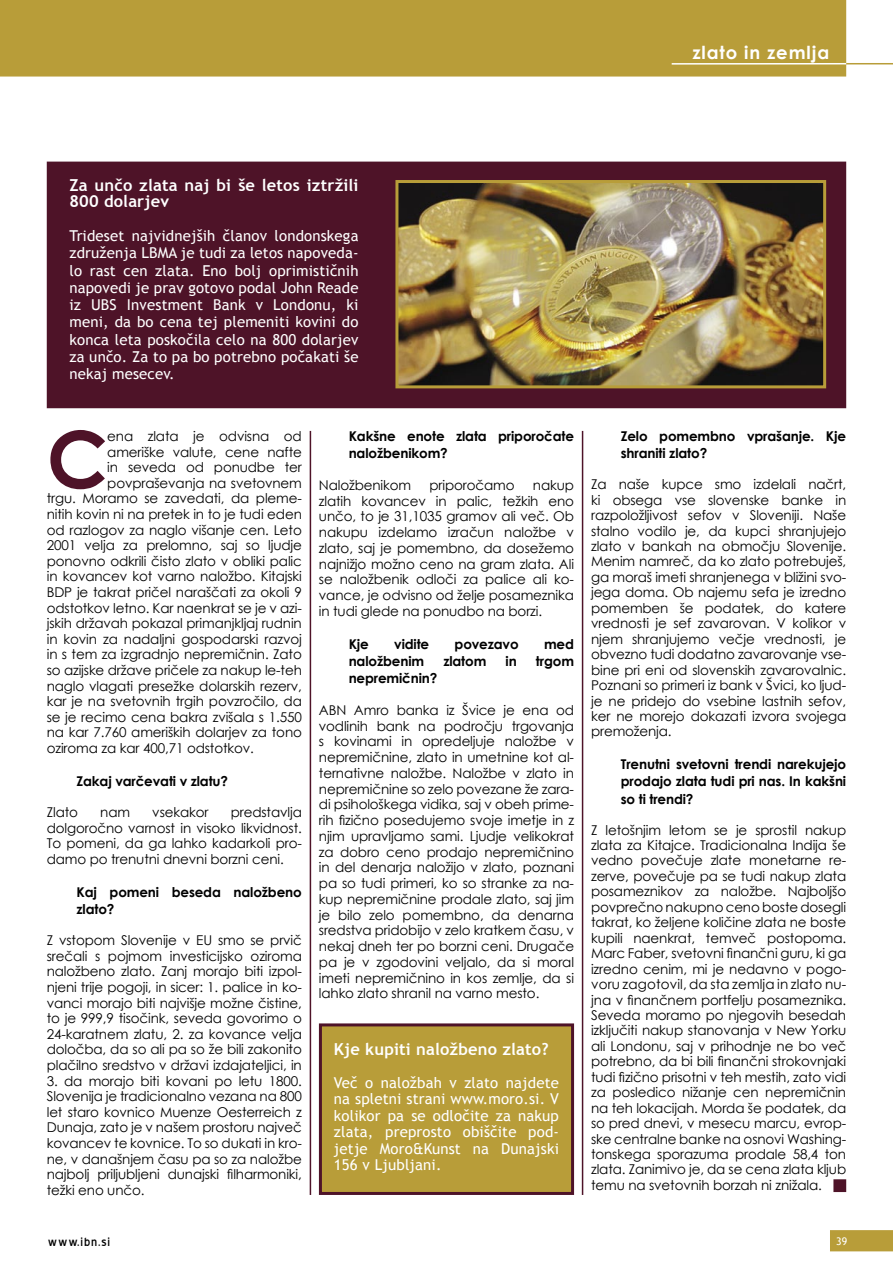
<style>
.page{position:relative;width:893px;height:1263px;background:#fff}
.page>*{position:absolute;margin:0;border:0;box-sizing:border-box;transform-origin:0 0}
.t1{font:700 78.6px "Century Gothic";color:#4e1328}
.t2{font:700 18px "Century Gothic";letter-spacing:.05em;color:#fff}
.t3{font:700 16.5px/16.5px "Trebuchet MS";letter-spacing:.01em;color:#fff}
.t4{font:15px/17.2px "Trebuchet MS";letter-spacing:.01em;color:#fff;text-align:justify}
.t5{font:15px "Blue Highway";letter-spacing:.06em;color:#000}
.t6{font:13.5px/15.5px "Century Gothic";letter-spacing:-.01em;color:#000;text-align:justify}
.t7{font:700 13.5px/17.2px "Century Gothic";letter-spacing:-.01em;color:#000}
.t8{font:10.5px "Trebuchet MS";color:#fff}
</style>
<div class="page">
<div style="left:0;top:0;width:846px;height:77px;background:#b89d39"></div>
<hr style="left:723px;top:63px;width:170px;height:1px;background:#b89d39">
<hr style="left:672px;top:63px;width:174px;height:2px;background:#fff">
<svg style="left:830px;top:1230px;width:63px;height:21px"></svg>
<hr style="left:310px;top:431px;width:1px;height:764px;background:#4e1328">
<hr style="left:582px;top:431px;width:1px;height:764px;background:#4e1328">
<div style="left:834px;top:1180px;width:11px;height:11px;background:#4e1328"></div>
<div style="left:833px;top:1179px;width:13px;height:13px;border:2px solid #4e1328"></div>
<div style="left:48px;top:163px;width:797px;height:244px;background:#4e1328"></div>
<div style="left:47px;top:162px;width:799px;height:246px;border:3px solid #4e1328"></div>
<div style="left:320px;top:1025px;width:253px;height:168px;background:#b89d39"></div>
<div style="left:319px;top:1023px;width:255px;height:172px;border:3px solid #4e1328"></div>
<img style="left:399px;top:184px;width:423px;height:200px">
<div style="left:395px;top:180px;width:431px;height:208px;border:3px solid #b89d39"></div>
<p class="t2" style="left:692px;top:39px;width:138px">zlato in zemlja</p>
<p class="t3" style="left:69px;top:177px;width:291px">Za unčo zlata naj bi še letos iztržili<br>800 dolarjev</p>
<p class="t4" style="left:69px;top:227px;width:291px">Trideset najvidnejših članov londonskega združenja LBMA je tudi za letos napoveda&shy;lo rast cen zlata. Eno bolj oprimističnih napovedi je prav gotovo podal John Reade iz UBS Investment Bank v Londonu, ki meni, da bo cena tej plemeniti kovini do konca leta poskočila celo na 800 dolarjev za unčo. Za to pa bo potrebno počakati še nekaj mesecev.</p>
<p class="t1" style="left:47px;top:400px;width:63px">C</p>
<p class="t6" style="left:107px;top:428px;width:196px">ena zlata je odvisna od</p>
<p class="t6" style="left:107px;top:444px;width:196px">ameriške valute, cene nafte</p>
<p class="t6" style="left:107px;top:459px;width:196px">in seveda od ponudbe ter</p>
<p class="t6" style="left:107px;top:475px;width:196px">povpraševanja na svetovnem</p>
<p class="t6" style="left:47px;top:491px;width:257px">trgu. Moramo se zavedati, da pleme-</p>
<p class="t6" style="left:47px;top:506px;width:257px">nitih kovin ni na pretek in to je tudi eden</p>
<p class="t6" style="left:47px;top:522px;width:257px">od razlogov za naglo višanje cen. Leto</p>
<p class="t6" style="left:47px;top:537px;width:257px">2001 velja za prelomno, saj so ljudje</p>
<p class="t6" style="left:47px;top:553px;width:257px">ponovno odkrili čisto zlato v obliki palic</p>
<p class="t6" style="left:47px;top:569px;width:257px">in kovancev kot varno naložbo. Kitajski</p>
<p class="t6" style="left:47px;top:584px;width:257px">BDP je takrat pričel naraščati za okoli 9</p>
<p class="t6" style="left:47px;top:600px;width:257px">odstotkov letno. Kar naenkrat se je v azi-</p>
<p class="t6" style="left:47px;top:615px;width:257px">jskih državah pokazal primanjkljaj rudnin</p>
<p class="t6" style="left:47px;top:631px;width:257px">in kovin za nadaljni gospodarski razvoj</p>
<p class="t6" style="left:47px;top:647px;width:257px">in s tem za izgradnjo nepremičnin. Zato</p>
<p class="t6" style="left:47px;top:662px;width:257px">so azijske države pričele za nakup le-teh</p>
<p class="t6" style="left:47px;top:678px;width:257px">naglo vlagati presežke dolarskih rezerv,</p>
<p class="t6" style="left:47px;top:693px;width:257px">kar je na svetovnih trgih povzročilo, da</p>
<p class="t6" style="left:47px;top:709px;width:257px">se je recimo cena bakra zvišala s 1.550</p>
<p class="t6" style="left:47px;top:725px;width:257px">na kar 7.760 ameriških dolarjev za tono</p>
<p class="t6" style="left:47px;top:740px;width:209px">oziroma za kar 400,71 odstotkov.</p>
<p class="t7" style="left:77px;top:772px;width:153px">Zakaj varčevati v zlatu?</p>
<p class="t6" style="left:47px;top:804px;width:33px">Zlato</p>
<p class="t6" style="left:100px;top:804px;width:31px">nam</p>
<p class="t6" style="left:152px;top:804px;width:58px">vsekakor</p>
<p class="t6" style="left:47px;top:804px;width:257px;text-indent:184px">predstavlja dolgoročno varnost in visoko likvidnost.<br>To pomeni, da ga lahko kadarkoli pro&shy;damo po trenutni dnevni borzni ceni.</p>
<p class="t7" style="left:77px;top:883px;width:227px">Kaj pomeni beseda naložbeno zlato?</p>
<p class="t6" style="left:47px;top:932px;width:257px">Z vstopom Slovenije v EU smo se prvič srečali s pojmom investicijsko oziroma naložbeno zlato. Zanj morajo biti izpol&shy;njeni trije pogoji, in sicer: 1. palice in ko&shy;vanci morajo biti najvišje možne čistine, to je 999,9 tisočink, seveda govorimo o 24-karatnem zlatu, 2. za kovance velja določba, da so ali pa so že bili zakonito plačilno sredstvo v državi izdajateljici, in</p>
<p class="t6" style="left:47px;top:1073px;width:257px">3. da morajo biti kovani po letu 1800.<br>Slovenija je tradicionalno vezana na 800 let staro kovnico Muenze Oesterreich z Dunaja, zato je v našem prostoru največ kovancev te kovnice. To so dukati in kro&shy;ne, v današnjem času pa so za naložbe najbolj priljubljeni dunajski filharmoniki, težki eno unčo.</p>
<p class="t7" style="left:349px;top:427px;width:227px">Kakšne enote zlata priporočate naložbenikom?</p>
<p class="t6" style="left:319px;top:477px;width:94px">Naložbenikom</p>
<p class="t6" style="left:429px;top:477px;width:87px">priporočamo</p>
<p class="t6" style="left:319px;top:477px;width:257px;text-indent:214px">nakup zlatih kovancev in palic, težkih eno unčo, to je 31,1035 gramov ali več. Ob nakupu izdelamo izračun naložbe v zlato, saj je pomembno, da dosežemo najnižjo možno ceno na gram zlata. Ali se naložbenik odloči za palice ali ko&shy;vance, je odvisno od želje posameznika in tudi glede na ponudbo na borzi.</p>
<p class="t7" style="left:349px;top:635px;width:22px">Kje</p>
<p class="t7" style="left:394px;top:635px;width:36px">vidite</p>
<p class="t7" style="left:455px;top:635px;width:66px">povezavo</p>
<p class="t7" style="left:544px;top:635px;width:31px">med</p>
<p class="t7" style="left:349px;top:652px;width:77px">naložbenim</p>
<p class="t7" style="left:443px;top:652px;width:45px">zlatom</p>
<p class="t7" style="left:506px;top:652px;width:13px">in</p>
<p class="t7" style="left:536px;top:652px;width:40px">trgom</p>
<p class="t7" style="left:349px;top:669px;width:90px">nepremičnin?</p>
<p class="t6" style="left:319px;top:702px;width:257px">ABN Amro banka iz Švice je ena od vodlinih bank na področju trgovanja s kovinami in opredeljuje naložbe v nepremičnine, zlato in umetnine kot al&shy;ternativne naložbe. Naložbe v zlato in nepremičnine so zelo povezane že zara&shy;di psihološkega vidika, saj v obeh prime&shy;rih fizično posedujemo svoje imetje in z njim upravljamo sami. Ljudje velikokrat za dobro ceno prodajo nepremičnino in del denarja naložijo v zlato, poznani pa so tudi primeri, ko so stranke za na&shy;kup nepremičnine prodale zlato, saj jim je bilo zelo pomembno, da denarna sredstva pridobijo v zelo kratkem času, v nekaj dneh ter po borzni ceni. Drugače pa je v zgodovini veljalo, da si moral imeti nepremičnino in kos zemlje, da si lahko zlato shranil na varno mesto.</p>
<p class="t3" style="left:334px;top:1040px;width:216px">Kje kupiti naložbeno zlato?</p>
<p class="t4" style="left:334px;top:1074px;width:227px;line-height:16.5px">Več o naložbah v zlato najdete na spletni strani www.moro.si. V kolikor pa se odločite za nakup zlata, preprosto obiščite pod&shy;jetje Moro&amp;Kunst na Dunajski 156 v Ljubljani.</p>
<p class="t7" style="left:621px;top:427px;width:227px">Zelo pomembno vprašanje. Kje shraniti zlato?</p>
<p class="t6" style="left:591px;top:476px;width:257px">Za naše kupce smo izdelali načrt, ki obsega vse slovenske banke in razpoložljivost sefov v Sloveniji. Naše stalno vodilo je, da kupci shranjujejo zlato v bankah na območju Slovenije.<br>Menim namreč, da ko zlato potrebuješ, ga moraš imeti shranjenega v bližini svo&shy;jega doma. Ob najemu sefa je izredno pomemben še podatek, do katere vrednosti je sef zavarovan. V kolikor v njem shranjujemo večje vrednosti, je obvezno tudi dodatno zavarovanje vse&shy;bine pri eni od slovenskih zavarovalnic.<br>Poznani so primeri iz bank v Švici, ko ljud&shy;je ne pridejo do vsebine lastnih sefov, ker ne morejo dokazati izvora svojega premoženja.</p>
<p class="t7" style="left:621px;top:755px;width:227px;text-align:justify">Trenutni svetovni trendi narekujejo prodajo zlata tudi pri nas. In kakšni so ti trendi?</p>
<p class="t6" style="left:591px;top:822px;width:257px">Z letošnjim letom se je sprostil nakup zlata za Kitajce. Tradicionalna Indija še vedno povečuje zlate monetarne re&shy;zerve, povečuje pa se tudi nakup zlata posameznikov za naložbe. Najboljšo povprečno nakupno ceno boste dosegli takrat, ko željene količine zlata ne boste kupili naenkrat, temveč postopoma.<br>Marc Faber, svetovni finančni guru, ki ga izredno cenim, mi je nedavno v pogo&shy;voru zagotovil, da sta zemlja in zlato nu&shy;jna v finančnem portfelju posameznika.<br>Seveda moramo po njegovih besedah izključiti nakup stanovanja v New Yorku ali Londonu, saj v prihodnje ne bo več potrebno, da bi bili finančni strokovnjaki tudi fizično prisotni v teh mestih, zato vidi za posledico nižanje cen nepremičnin na teh lokacijah. Morda še podatek, da so pred dnevi, v mesecu marcu, evrop&shy;ske centralne banke na osnovi Washing&shy;tonskega sporazuma prodale 58,4 ton zlata. Zanimivo je, da se cena zlata kljub temu na svetovnih borzah ni znižala.</p>
<p class="t5" style="left:48px;top:1235px;width:64px">www.ibn.si</p>
<p class="t8" style="left:836px;top:1235px;width:13px">39</p>
</div>
